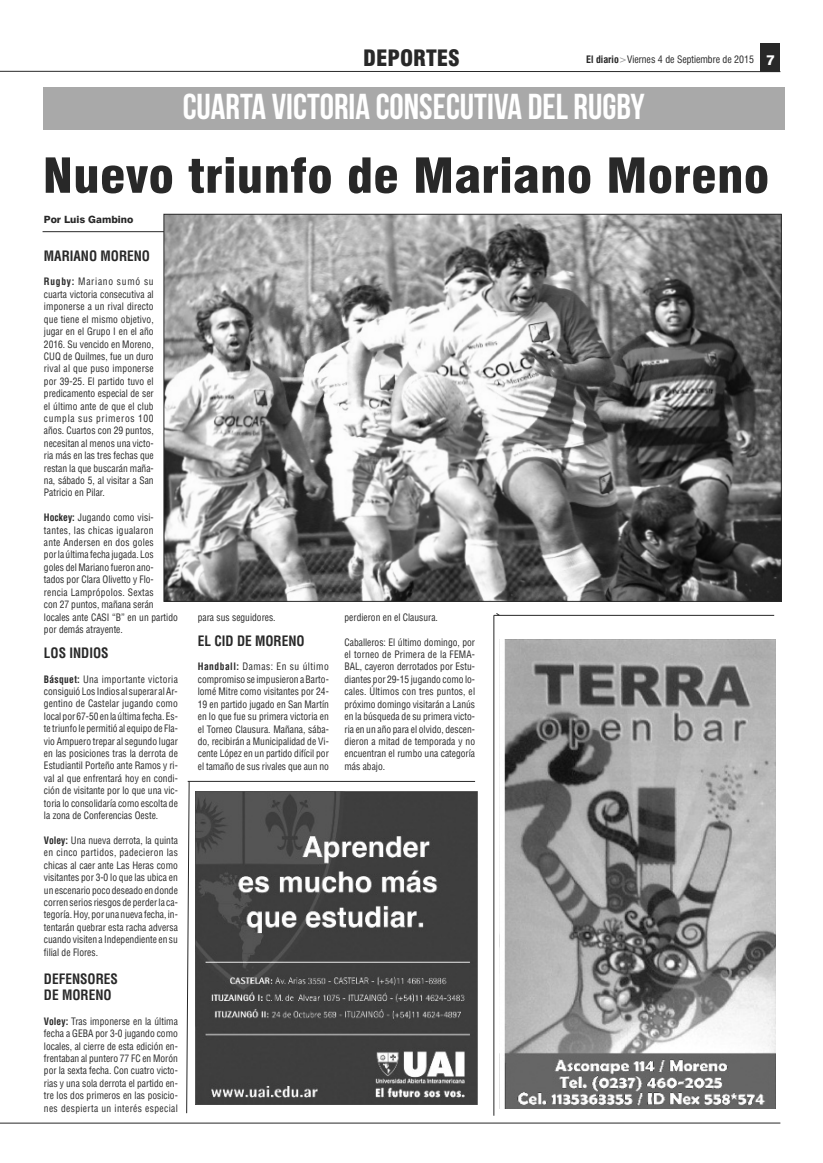
<style>
.page{position:relative;width:823px;height:1163px;background:#fff}
.page>*{position:absolute;margin:0;border:0;box-sizing:border-box;transform-origin:0 0}
.t1{font:900 condensed 47px "Swiss 721 BT";color:#282828;scale:1.1 1}
.t2{font:36px "Bebas Neue";color:#fff}
.t3{font:900 condensed 22px "Swiss 721 BT";color:#282828}
.t4{font:700 condensed 14px/16px "Helvetica";color:#282828;scale:.95 1}
.t5{font:condensed 10px/12.4px "Helvetica";color:#282828;text-align:justify;scale:.95 1}
.t6{font:condensed 10px "Swiss 721 BT";color:#282828}
.t7{font:800 10px "Swiss 721 BT";color:#282828}
.s1{font-weight:700}
.s2{color:#949494}
.s3{font-weight:800;font-stretch:normal;font-size:14px;color:#fff}
</style>
<div class="page">
<div style="left:759px;top:43px;width:20px;height:28px;background:#282828"></div>
<svg style="left:0;top:70px;width:781px;height:3px"></svg>
<hr style="left:0;top:1122px;width:780px;height:1px;background:#282828">
<div style="left:44px;top:87px;width:740px;height:43px;background:#a9a9a9"></div>
<img style="left:499px;top:639px;width:275px;height:469px">
<hr style="left:43px;top:231px;width:133px;height:1px;background:#282828">
<img style="left:166px;top:216px;width:613px;height:383px">
<hr style="left:493px;top:615px;width:1px;height:500px;background:#282828">
<hr style="left:493px;top:615px;width:280px;height:1px;background:#282828">
<svg style="left:495px;top:613px;width:5px;height:3px"></svg>
<hr style="left:187px;top:781px;width:288px;height:1px;background:#282828">
<svg style="left:186px;top:780px;width:3px;height:333px"></svg>
<img style="left:195px;top:791px;width:282px;height:313px">
<h3 class="t3" style="left:363px;top:50px;width:98px">DEPORTES</h3>
<p class="t6" style="left:586px;top:55px;width:190px"><span class="s1">El diario</span><span class="s2">&gt;</span>Viernes 4 de Septiembre de 201<span class="s3">7</span>5 <span class="s3">7</span></p>
<h2 class="t2" style="left:182px;top:86px;width:463px">CUARTA VICTORIA CONSECUTIVA DEL RUGBY</h2>
<h1 class="t1" style="left:43px;top:157px;width:662px">Nuevo triunfo de Mariano Moreno</h1>
<p class="t7" style="left:44px;top:216px;width:91px">Por Luis Gambino</p>
<h3 class="t4" style="left:44px;top:249px;width:113px">MARIANO MORENO</h3>
<p class="t5" style="left:44px;top:276px;width:117px"><span class="s1">Rugby:</span> Mariano sumó su cuarta victoria consecutiva al imponerse a un rival directo que tiene el mismo objetivo, jugar en el Grupo I en el año 2016. Su vencido en Moreno, CUQ de Quilmes, fue un duro rival al que puso imponerse por 39-25. El partido tuvo el predicamento especial de ser el último ante de que el club cumpla sus primeros 100 años. Cuartos con 29 puntos, necesitan al menos una victo&shy;ria más en las tres fechas que restan la que buscarán maña&shy;na, sábado 5, al visitar a San Patricio en Pilar.</p>
<p class="t5" style="left:44px;top:512px;width:142px;text-align:left"><span class="s1">Hockey:</span> Jugando como visi&shy;tantes, las chicas igualaron<br>ante Andersen en dos goles<br>porla última fecha jugada. Los<br>goles del Mariano fueron ano-<br>tados por Clara Olivetto y Flo&shy;rencia Lamprópolos. Sextas<br>con 27 puntos, mañana serán locales ante CASI “B” en un partido por demás atrayente.</p>
<h3 class="t4" style="left:44px;top:645px;width:70px">LOS INDIOS</h3>
<p class="t5" style="left:44px;top:673px;width:142px"><span class="s1">Básquet:</span> Una importante victoria consiguió Los Indios al superar alAr&shy;gentino de Castelar jugando como local por 67-50 en la última fecha. Es&shy;te triunfo le permitió al equipo de Fla&shy;vio Ampuero trepar al segundo lugar en las posiciones tras la derrota de Estudiantil Porteño ante Ramos y ri&shy;val al que enfrentará hoy en condi&shy;ción de visitante por lo que una vic&shy;toria lo consolidaría como escolta de la zona de Conferencias Oeste.</p>
<p class="t5" style="left:44px;top:834px;width:142px"><span class="s1">Voley:</span> Una nueva derrota, la quinta en cinco partidos, padecieron las chicas al caer ante Las Heras como visitantes por 3-0 lo que las ubica en un escenario poco deseado en donde corren serios riesgos de perderla ca&shy;tegoría.Hoy, por una nueva fecha, in&shy;tentarán quebrar esta racha adversa cuando visiten a Independiente en su filial de Flores.</p>
<h3 class="t4" style="left:44px;top:971px;width:79px">DEFENSORES<br>DE MORENO</h3>
<p class="t5" style="left:44px;top:1015px;width:142px"><span class="s1">Voley:</span> Tras imponerse en la última fecha a GEBA por 3-0 jugando como locales, al cierre de esta edición en&shy;frentaban al puntero 77 FC en Morón por la sexta fecha. Con cuatro victo&shy;rias y una sola derrota el partido en&shy;tre los dos primeros en las posicio&shy;nes despierta un interés especial</p>
<p class="t5" style="left:198px;top:611px;width:83px">para sus seguidores.</p>
<h3 class="t4" style="left:198px;top:633px;width:114px">EL CID DE MORENO</h3>
<p class="t5" style="left:198px;top:661px;width:139px"><span class="s1">Handball:</span> Damas: En su último compromiso se impusieron a Barto&shy;lomé Mitre como visitantes por 24- 19 en partido jugado en San Martín en lo que fue su primera victoria en el Torneo Clausura. Mañana, sába&shy;do, recibirán a Municipalidad de Vi&shy;cente López en un partido difícil por el tamaño de sus rivales que aun no</p>
<p class="t5" style="left:344px;top:611px;width:100px">perdieron en el Clausura.</p>
<p class="t5" style="left:344px;top:636px;width:139px">Caballeros: El último domingo, por el torneo de Primera de la FEMA-BAL, cayeron derrotados por Estu&shy;diantes por 29-15 jugando como lo&shy;cales. Últimos con tres puntos, el próximo domingo visitarán a Lanús en la búsqueda de su primera victo&shy;ria en un año para el olvido, descen&shy;dieron a mitad de temporada y no encuentran el rumbo una categoría más abajo.</p>
</div>
